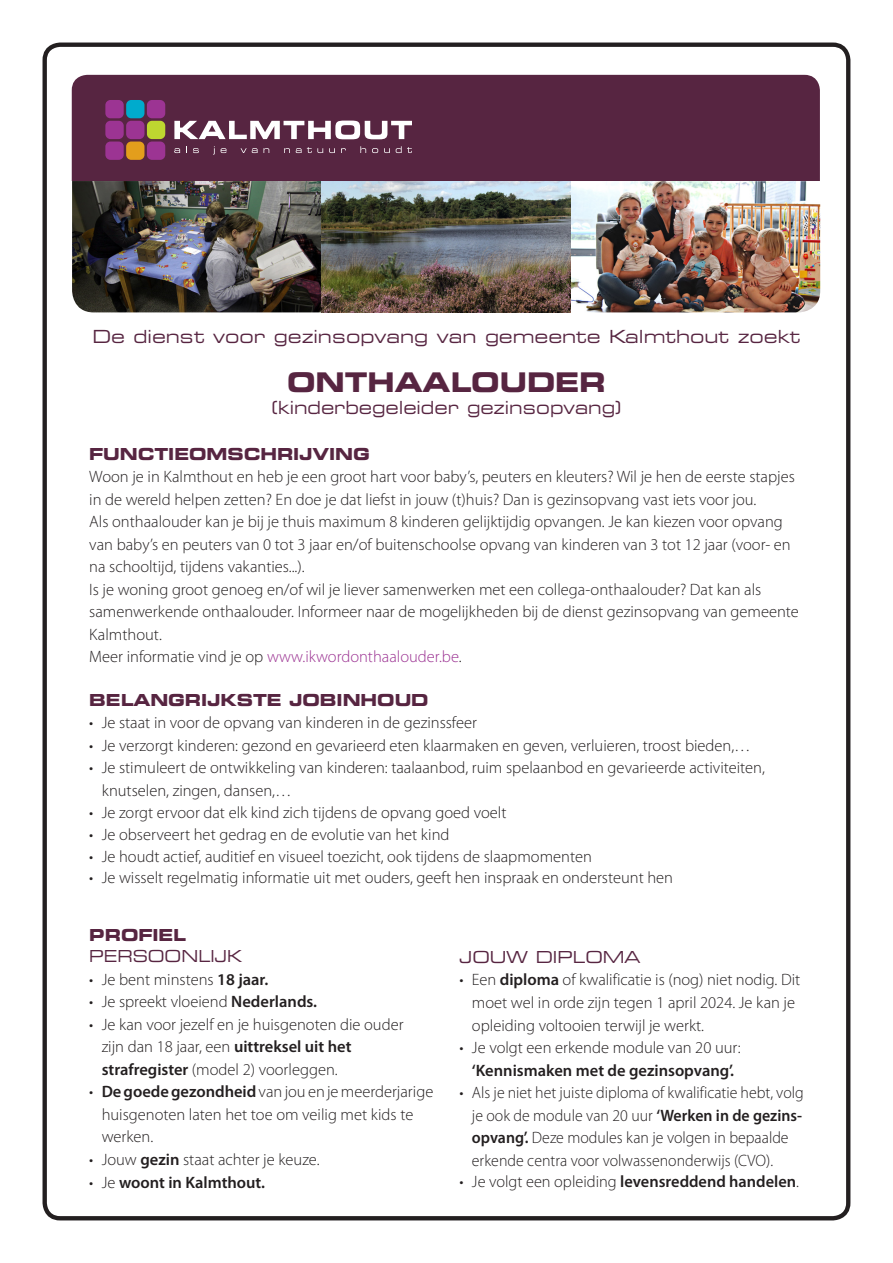
<style>
.page{position:relative;width:893px;height:1263px;background:#fff}
.page>*{position:absolute;margin:0;border:0;box-sizing:border-box;transform-origin:0 0}
.t1{font:700 expanded 27px "Square 721 BT";color:#572541;scale:.96 1}
.t2{font:expanded 18px "Square 721 BT";color:#572541}
.t3{font:expanded 18px "Square 721 BT";color:#572541;scale:.96 1}
.t4{font:300 16.5px/22.5px "Myriad Pro";color:#231f20}
.t5{font:300 16.5px/22.5px "Myriad Pro";color:#231f20;scale:.96 1}
.t6{font:700 expanded 16.5px "Square 721 BT";color:#572541;scale:.96 1}
.t7{font:300 16.5px "Myriad Pro";color:#9c3493}
.t8{font:600 16.5px "Myriad Pro";color:#231f20}
.t9{font:expanded 16.5px "Square 721 BT";color:#572541;scale:.96 1}
.t10{font:expanded 16.5px "Square 721 BT";color:#572541}
.s1{color:#231f20}
.s2{font-weight:600}
.s3{font-weight:300}
</style>
<div class="page">
<div style="left:43px;top:43px;width:807px;height:1177px;border:4px solid #231f20;border-radius:15px"></div>
<div style="left:72px;top:75px;width:748px;height:106px;background:#572541"></div>
<svg style="left:174px;top:148px;width:6px;height:5px"></svg>
<svg style="left:193px;top:148px;width:6px;height:5px"></svg>
<svg style="left:213px;top:146px;width:2px;height:9px"></svg>
<svg style="left:221px;top:148px;width:6px;height:5px"></svg>
<svg style="left:241px;top:148px;width:28px;height:5px"></svg>
<svg style="left:284px;top:148px;width:6px;height:5px"></svg>
<svg style="left:296px;top:147px;width:27px;height:6px"></svg>
<svg style="left:329px;top:148px;width:6px;height:5px"></svg>
<svg style="left:341px;top:148px;width:5px;height:5px"></svg>
<svg style="left:360px;top:146px;width:6px;height:7px"></svg>
<svg style="left:372px;top:148px;width:6px;height:5px"></svg>
<svg style="left:384px;top:148px;width:6px;height:5px"></svg>
<svg style="left:396px;top:146px;width:16px;height:7px"></svg>
<svg style="left:174px;top:121px;width:238px;height:18px"></svg>
<div style="left:105px;top:100px;width:19px;height:18px;background:#9c3493;border-radius:5px"></div>
<div style="left:126px;top:100px;width:18px;height:18px;background:#00abcd;border-radius:5px"></div>
<div style="left:147px;top:100px;width:18px;height:18px;background:#9c3493;border-radius:5px"></div>
<div style="left:105px;top:121px;width:19px;height:18px;background:#9c3493;border-radius:5px"></div>
<div style="left:126px;top:121px;width:18px;height:18px;background:#9c3493;border-radius:5px"></div>
<div style="left:147px;top:121px;width:18px;height:18px;background:#bed630;border-radius:5px"></div>
<div style="left:105px;top:142px;width:19px;height:18px;background:#9c3493;border-radius:5px"></div>
<div style="left:126px;top:142px;width:18px;height:18px;background:#e39e1c;border-radius:5px"></div>
<div style="left:147px;top:142px;width:18px;height:18px;background:#9c3493;border-radius:5px"></div>
<img style="left:72px;top:181px;width:748px;height:131px">
<p class="t2" style="left:92px;top:326px;width:709px">De dienst voor gezinsopvang van gemeente Kalmthout zoekt</p>
<p class="t1" style="left:287px;top:366px;width:334px">ONTHAALOUDER</p>
<p class="t3" style="left:272px;top:397px;width:366px">(kinderbegeleider gezinsopvang)</p>
<p class="t6" style="left:89px;top:444px;width:294px">FUNCTIEOMSCHRIJVING</p>
<p class="t4" style="left:89px;top:465px;width:707px">Woon je in Kalmthout en heb je een groot hart voor baby’s, peuters en kleuters? Wil je hen de eerste stapjes in de wereld helpen zetten? En doe je dat liefst in jouw (t)huis? Dan is gezinsopvang vast iets voor jou.</p>
<p class="t4" style="left:89px;top:510px;width:703px">Als onthaalouder kan je bij je thuis maximum 8 kinderen gelijktijdig opvangen. Je kan kiezen voor opvang van baby’s en peuters van 0 tot 3 jaar en/of buitenschoolse opvang van kinderen van 3 tot 12 jaar (voor- en na schooltijd, tijdens vakanties...).</p>
<p class="t4" style="left:89px;top:578px;width:711px">Is je woning groot genoeg en/of wil je liever samenwerken met een collega-onthaalouder? Dat kan als samenwerkende onthaalouder. Informeer naar de mogelijkheden bij de dienst gezinsopvang van gemeente<br>Kalmthout.</p>
<p class="t7" style="left:89px;top:647px;width:374px"><span class="s1">Meer informatie vind je op</span> www.ikwordonthaalouder.be<span class="s1">.</span></p>
<p class="t6" style="left:89px;top:690px;width:355px">BELANGRIJKSTE JOBINHOUD</p>
<p class="t4" style="left:89px;top:711px;width:389px">• Je staat in voor de opvang van kinderen in de gezinssfeer</p>
<p class="t4" style="left:89px;top:734px;width:663px">• Je verzorgt kinderen: gezond en gevarieerd eten klaarmaken en geven, verluieren, troost bieden,…</p>
<p class="t4" style="left:102px;top:756px;width:665px;text-indent:-12px">• Je stimuleert de ontwikkeling van kinderen: taalaanbod, ruim spelaanbod en gevarieerde activiteiten, knutselen, zingen, dansen,…</p>
<p class="t4" style="left:89px;top:801px;width:419px">• Je zorgt ervoor dat elk kind zich tijdens de opvang goed voelt</p>
<p class="t4" style="left:89px;top:823px;width:362px">• Je observeert het gedrag en de evolutie van het kind</p>
<p class="t4" style="left:89px;top:845px;width:504px">• Je houdt actief, auditief en visueel toezicht, ook tijdens de slaapmomenten</p>
<p class="t4" style="left:89px;top:866px;width:585px">• Je wisselt regelmatig informatie uit met ouders, geeft hen inspraak en ondersteunt hen</p>
<p class="t6" style="left:89px;top:925px;width:102px">PROFIEL</p>
<p class="t9" style="left:89px;top:947px;width:160px">PERSOONLIJK</p>
<p class="t4" style="left:89px;top:968px;width:181px">• Je bent minstens <span class="s2">18 jaar.</span></p>
<p class="t4" style="left:89px;top:990px;width:229px">• Je spreekt vloeiend <span class="s2">Nederlands.</span></p>
<p class="t4" style="left:89px;top:1013px;width:316px">• Je kan voor jezelf en je huisgenoten die ouder</p>
<p class="t4" style="left:102px;top:1035px;width:251px">zijn dan 18 jaar, een <span class="s2">uittreksel uit het strafregister</span> (model 2) voorleggen.</p>
<p class="t4" style="left:89px;top:1080px;width:346px">• <span class="s2">De goede gezondheid</span> van jou en je meerderjarige</p>
<p class="t4" style="left:102px;top:1103px;width:313px">huisgenoten laten het toe om veilig met kids te werken.</p>
<p class="t4" style="left:89px;top:1148px;width:232px">• Jouw <span class="s2">gezin</span> staat achter je keuze.</p>
<p class="t8" style="left:89px;top:1171px;width:177px"><span class="s3">• Je</span> woont in Kalmthout.</p>
<p class="t10" style="left:460px;top:947px;width:182px">JOUW DIPLOMA</p>
<p class="t4" style="left:472px;top:968px;width:330px;text-indent:-12px">• Een <span class="s2">diploma</span> of kwalificatie is (nog) niet nodig. Dit moet wel in orde zijn tegen 1 april 2024. Je kan je opleiding voltooien terwijl je werkt.</p>
<p class="t4" style="left:460px;top:1036px;width:282px;text-align:center">• Je volgt een erkende module van 20 uur: <span class="s2">‘Kennismaken met de gezinsopvang’.</span></p>
<p class="t4" style="left:460px;top:1081px;width:346px">• Als je niet het juiste diploma of kwalificatie hebt, volg</p>
<p class="t5" style="left:472px;top:1103px;width:345px">je ook de module van 20 uur <span class="s2">‘Werken in de gezins-</span></p>
<p class="t5" style="left:472px;top:1126px;width:331px"><span class="s2">opvang’.</span> Deze modules kan je volgen in bepaalde erkende centra voor volwassenonderwijs (CVO).</p>
<p class="t4" style="left:460px;top:1170px;width:341px">• Je volgt een opleiding <span class="s2">levensreddend handelen</span>.</p>
</div>
